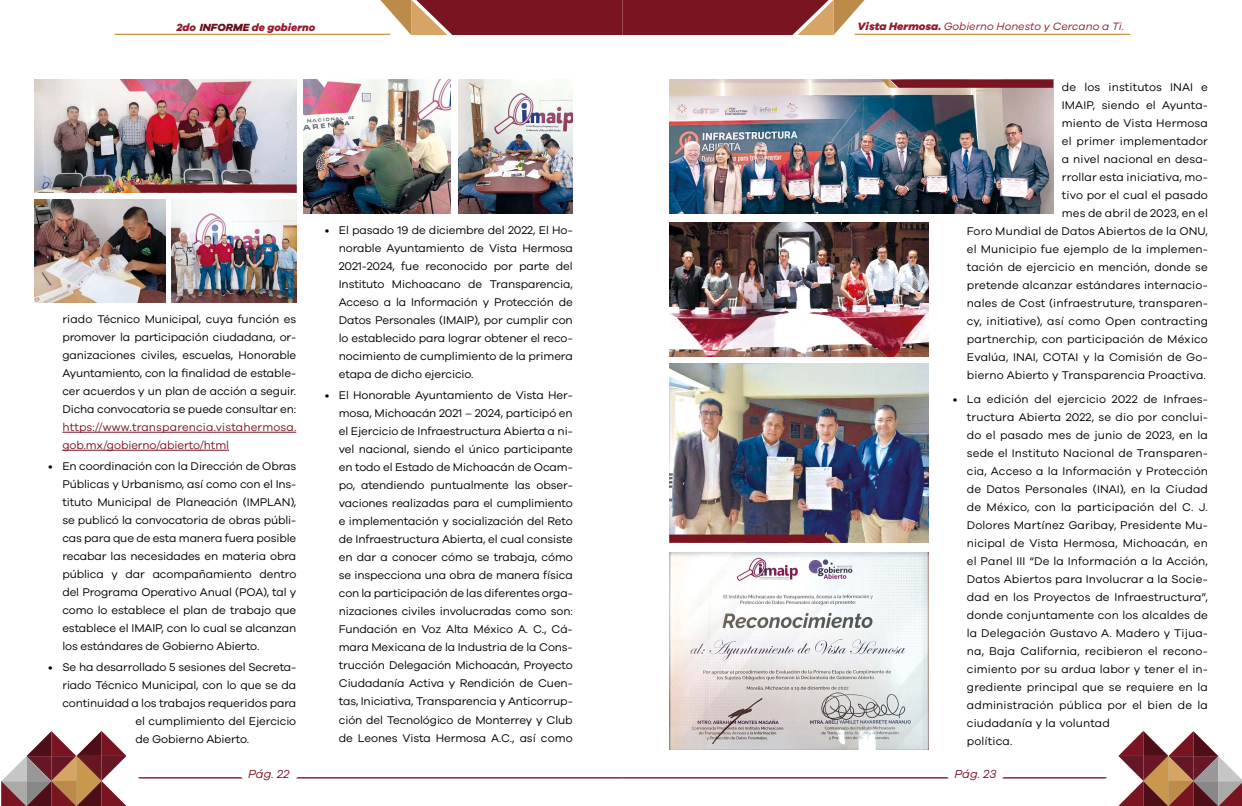
<style>
.page{position:relative;width:1242px;height:806px;background:#fff}
.page>*{position:absolute;margin:0;border:0;box-sizing:border-box;transform-origin:0 0}
.t1{font:italic 12px "Galano Grotesque";color:#791520}
.t2{font:11.5px/18px "Galano Grotesque";letter-spacing:.01em;color:#000;text-align:justify}
.t3{font:11.5px "Galano Grotesque";letter-spacing:-.01em;color:#000}
.t4{font:11.5px/18px "Galano Grotesque";letter-spacing:.01em;color:#791520}
.t5{font:italic 11px "Galano Grotesque";color:#931a2b}
.t6{font:italic 800 10.7px "Galano Grotesque";color:#931a2b}
.s1{color:#671119}
.s2{font-weight:800}
</style>
<div class="page">
<svg style="left:1px;top:731px;width:125px;height:75px"></svg>
<svg style="left:138px;top:777px;width:104px;height:1px"></svg>
<svg style="left:114px;top:0;width:1016px;height:35px"></svg>
<svg style="left:1118px;top:731px;width:124px;height:74px"></svg>
<svg style="left:1002px;top:777px;width:105px;height:1px"></svg>
<svg style="left:296px;top:777px;width:652px;height:1px"></svg>
<hr style="left:62px;top:431px;width:234px;height:1px;background:#791520">
<hr style="left:62px;top:449px;width:167px;height:1px;background:#791520">
<img style="left:669px;top:364px;width:259px;height:178px">
<img style="left:669px;top:223px;width:259px;height:133px">
<img style="left:669px;top:79px;width:384px;height:134px">
<img style="left:34px;top:199px;width:131px;height:103px">
<img style="left:34px;top:79px;width:262px;height:114px">
<img style="left:172px;top:199px;width:124px;height:103px">
<img style="left:303px;top:79px;width:147px;height:134px">
<img style="left:458px;top:79px;width:114px;height:134px">
<img style="left:669px;top:552px;width:259px;height:196px">
<svg style="left:881px;top:79px;width:172px;height:9px;background:#842c32"></svg>
<svg style="left:124px;top:184px;width:172px;height:9px;background:#84292d"></svg>
<svg style="left:669px;top:534px;width:172px;height:8px"></svg>
<p class="t6" style="left:176px;top:20px;width:140px">2do <span class="s1">INFORME</span> de gobierno</p>
<p class="t5" style="left:857px;top:20px;width:268px"><span class="s2">Vista Hermosa.</span> Gobierno Honesto y Cercano a Ti.</p>
<p class="t2" style="left:62px;top:309px;width:235px">riado Técnico Municipal, cuya función es promover la participación ciudadana, or&shy;ganizaciones civiles, escuelas, Honorable Ayuntamiento, con la finalidad de estable&shy;cer acuerdos y un plan de acción a seguir.<br>Dicha convocatoria se puede consultar en:</p>
<p class="t4" style="left:62px;top:417px;width:235px">https://www.transparencia.vistahermosa. gob.mx/gobierno/abierto/html</p>
<p class="t2" style="left:62px;top:456px;width:235px;text-indent:-14px">• En coordinación con la Dirección de Obras Públicas y Urbanismo, así como con el Ins&shy;tituto Municipal de Planeación (IMPLAN), se publicó la convocatoria de obras públi&shy;cas para que de esta manera fuera posible recabar las necesidades en materia obra pública y dar acompañamiento dentro del Programa Operativo Anual (POA), tal y como lo establece el plan de trabajo que establece el IMAIP, con lo cual se alcanzan los estándares de Gobierno Abierto.</p>
<p class="t3" style="left:48px;top:659px;width:250px">• Se ha desarrollado 5 sesiones del Secreta-</p>
<p class="t3" style="left:62px;top:677px;width:235px">riado Técnico Municipal, con lo que se da</p>
<p class="t3" style="left:62px;top:695px;width:235px">continuidad a los trabajos requeridos para</p>
<p class="t3" style="left:135px;top:713px;width:162px">el cumplimiento del Ejercicio</p>
<p class="t3" style="left:135px;top:731px;width:115px">de Gobierno Abierto.</p>
<p class="t2" style="left:339px;top:221px;width:235px;text-indent:-14px">• El pasado 19 de diciembre del 2022, El Ho&shy;norable Ayuntamiento de Vista Hermosa 2021-2024, fue reconocido por parte del Instituto Michoacano de Transparencia, Acceso a la Información y Protección de Datos Personales (IMAIP), por cumplir con lo establecido para lograr obtener el reco&shy;nocimiento de cumplimiento de la primera etapa de dicho ejercicio.</p>
<p class="t2" style="left:339px;top:385px;width:235px;text-indent:-14px">• El Honorable Ayuntamiento de Vista Her&shy;mosa, Michoacán 2021 – 2024, participó en el Ejercicio de Infraestructura Abierta a ni&shy;vel nacional, siendo el único participante en todo el Estado de Michoacán de Ocam&shy;po, atendiendo puntualmente las obser&shy;vaciones realizadas para el cumplimiento e implementación y socialización del Reto de Infraestructura Abierta, el cual consiste en dar a conocer cómo se trabaja, cómo se inspecciona una obra de manera física con la participación de las diferentes orga&shy;nizaciones civiles involucradas como son:<br>Fundación en Voz Alta México A. C., Cá&shy;mara Mexicana de la Industria de la Cons&shy;trucción Delegación Michoacán, Proyecto Ciudadanía Activa y Rendición de Cuen&shy;tas, Iniciativa, Transparencia y Anticorrup&shy;ción del Tecnológico de Monterrey y Club de Leones Vista Hermosa A.C., así como</p>
<p class="t2" style="left:967px;top:78px;width:242px;text-align:right">de los institutos INAI e<br>IMAIP, siendo el Ayunta-<br>miento de Vista Hermosa<br>el primer implementador<br>a nivel nacional en desa-<br>rrollar esta iniciativa, mo-<br>tivo por el cual el pasado<br>mes de abril de 2023, en el<br>Foro Mundial de Datos Abiertos de la ONU, el Municipio fue ejemplo de la implemen&shy;tación de ejercicio en mención, donde se pretende alcanzar estándares internacio&shy;nales de Cost (infraestruture, transparen&shy;cy, initiative), así como Open contracting partnerchip, con participación de México Evalúa, INAI, COTAI y la Comisión de Go&shy;bierno Abierto y Transparencia Proactiva.</p>
<p class="t2" style="left:967px;top:389px;width:242px;text-align:left;text-indent:-14px">• La edición del ejercicio 2022 de Infraes&shy;tructura Abierta 2022, se dio por conclui&shy;do el pasado mes de junio de 2023, en la sede el Instituto Nacional de Transparen&shy;cia, Acceso a la Información y Protección de Datos Personales (INAI), en la Ciudad de México, con la participación del C. J.<br>Dolores Martínez Garibay, Presidente Mu&shy;nicipal de Vista Hermosa, Michoacán, en el Panel III “De la Información a la Acción, Datos Abiertos para Involucrar a la Socie&shy;dad en los Proyectos de Infraestructura”, donde conjuntamente con los alcaldes de la Delegación Gustavo A. Madero y Tijua&shy;na, Baja California, recibieron el recono&shy;cimiento por su ardua labor y tener el in&shy;grediente principal que se requiere en la administración pública por el bien de la ciudadanía y la voluntad<br>política.</p>
<p class="t1" style="left:248px;top:765px;width:43px">Pág. 22</p>
<p class="t1" style="left:954px;top:765px;width:44px">Pág. 23</p>
</div>
